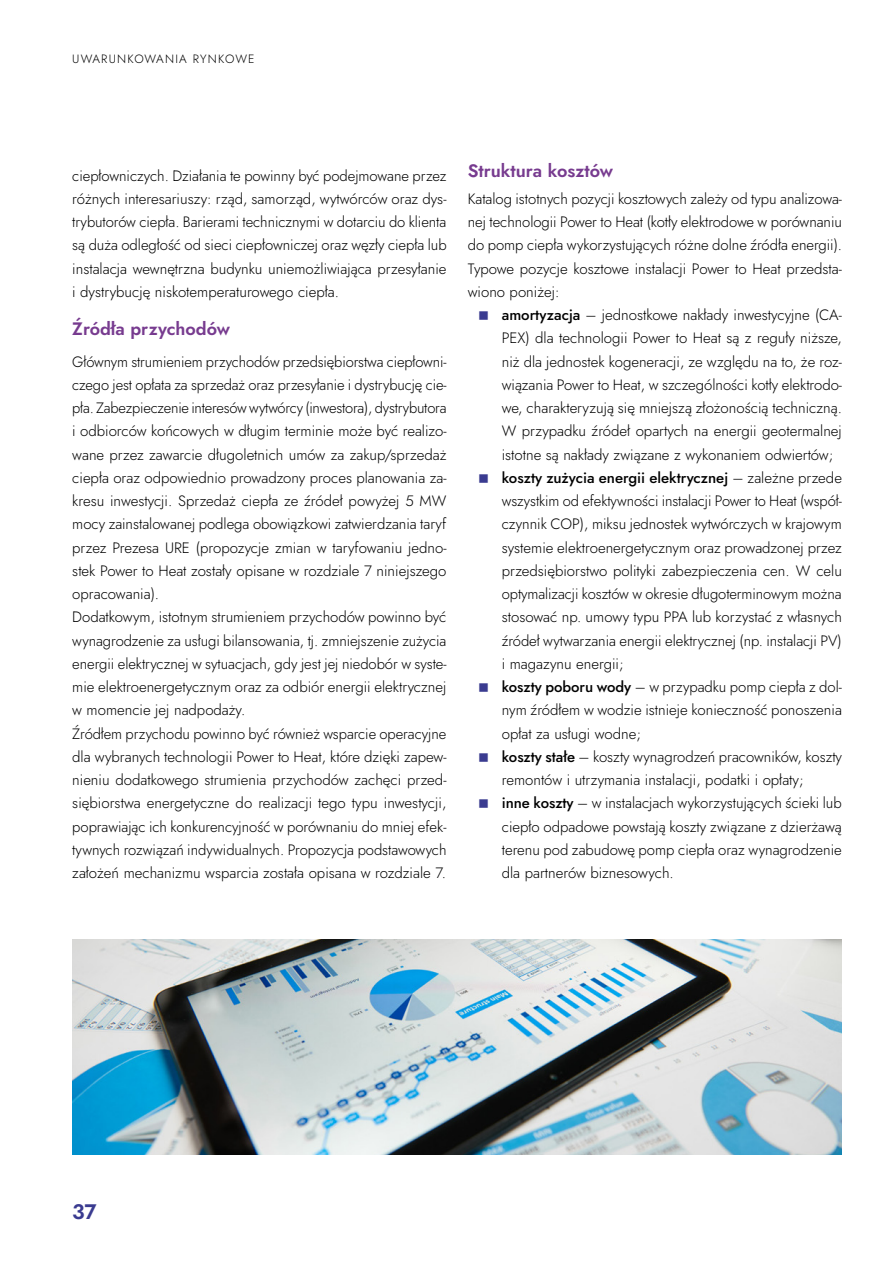
<style>
.page{position:relative;width:893px;height:1263px;background:#fff}
.page>*{position:absolute;margin:0;border:0;box-sizing:border-box;transform-origin:0 0}
.t1{font:600 21px "Jost";color:#3a3b90}
.t2{font:600 18px "Jost";color:#773b8f}
.t3{font:300 15px/23.2px "Jost";color:#000;text-align:justify}
.t4{font:300 12px "Jost";letter-spacing:.1em;color:#000}
.s1{font-weight:500}
</style>
<div class="page">
<img style="left:72px;top:940px;width:770px;height:214px">
<p class="t4" style="left:72px;top:51px;width:184px">UWARUNKOWANIA RYNKOWE</p>
<p class="t3" style="left:72px;top:164px;width:376px">ciepłowniczych. Działania te powinny być podejmowane przez różnych interesariuszy: rząd, samorząd, wytwórców oraz dys&shy;trybutorów ciepła. Barierami technicznymi w dotarciu do klienta są duża odległość od sieci ciepłowniczej oraz węzły ciepła lub instalacja wewnętrzna budynku uniemożliwiająca przesyłanie i dystrybucję niskotemperaturowego ciepła.</p>
<p class="t2" style="left:72px;top:317px;width:159px">Źródła przychodów</p>
<p class="t3" style="left:72px;top:350px;width:376px;text-align:left">Głównym strumieniem przychodów przedsiębiorstwa ciepłowni&shy;czego jest opłata za sprzedaż oraz przesyłanie i dystrybucję cie&shy;pła. Zabezpieczenie interesów wytwórcy (inwestora), dystrybutora i odbiorców końcowych w długim terminie może być realizo&shy;wane przez zawarcie długoletnich umów za zakup/sprzedaż ciepła oraz odpowiednio prowadzony proces planowania za&shy;kresu inwestycji. Sprzedaż ciepła ze źródeł powyżej 5 MW mocy zainstalowanej podlega obowiązkowi zatwierdzania taryf przez Prezesa URE (propozycje zmian w taryfowaniu jedno&shy;stek Power to Heat zostały opisane w rozdziale 7 niniejszego opracowania).<br>Dodatkowym, istotnym strumieniem przychodów powinno być wynagrodzenie za usługi bilansowania, tj. zmniejszenie zużycia energii elektrycznej w sytuacjach, gdy jest jej niedobór w syste&shy;mie elektroenergetycznym oraz za odbiór energii elektrycznej w momencie jej nadpodaży.<br>Źródłem przychodu powinno być również wsparcie operacyjne dla wybranych technologii Power to Heat, które dzięki zapew&shy;nieniu dodatkowego strumienia przychodów zachęci przed&shy;siębiorstwa energetyczne do realizacji tego typu inwestycji, poprawiając ich konkurencyjność w porównaniu do mniej efek&shy;tywnych rozwiązań indywidualnych. Propozycja podstawowych założeń mechanizmu wsparcia została opisana w rozdziale 7.</p>
<p class="t2" style="left:468px;top:158px;width:147px">Struktura kosztów</p>
<p class="t3" style="left:468px;top:187px;width:376px">Katalog istotnych pozycji kosztowych zależy od typu analizowa&shy;nej technologii Power to Heat (kotły elektrodowe w porównaniu do pomp ciepła wykorzystujących różne dolne źródła energii).<br>Typowe pozycje kosztowe instalacji Power to Heat przedsta&shy;wiono poniżej:</p>
<p class="t3" style="left:502px;top:303px;width:342px;text-align:left"><span class="s1">amortyzacja</span> – jednostkowe nakłady inwestycyjne (CA-PEX) dla technologii Power to Heat są z reguły niższe, niż dla jednostek kogeneracji, ze względu na to, że roz&shy;wiązania Power to Heat, w szczególności kotły elektrodo&shy;we, charakteryzują się mniejszą złożonością techniczną.<br>W przypadku źródeł opartych na energii geotermalnej istotne są nakłady związane z wykonaniem odwiertów; <span class="s1">koszty zużycia energii elektrycznej</span> – zależne przede wszystkim od efektywności instalacji Power to Heat (współ&shy;czynnik COP), miksu jednostek wytwórczych w krajowym systemie elektroenergetycznym oraz prowadzonej przez przedsiębiorstwo polityki zabezpieczenia cen. W celu optymalizacji kosztów w okresie długoterminowym można stosować np. umowy typu PPA lub korzystać z własnych źródeł wytwarzania energii elektrycznej (np. instalacji PV) i magazynu energii;<br><span class="s1">koszty poboru wody</span> – w przypadku pomp ciepła z dol&shy;nym źródłem w wodzie istnieje konieczność ponoszenia opłat za usługi wodne;<br><span class="s1">koszty stałe</span> – koszty wynagrodzeń pracowników, koszty remontów i utrzymania instalacji, podatki i opłaty;<br><span class="s1">inne koszty</span> – w instalacjach wykorzystujących ścieki lub ciepło odpadowe powstają koszty związane z dzierżawą terenu pod zabudowę pomp ciepła oraz wynagrodzenie dla partnerów biznesowych.</p>
<h1 class="t1" style="left:72px;top:1197px;width:26px">37</h1>
</div>
